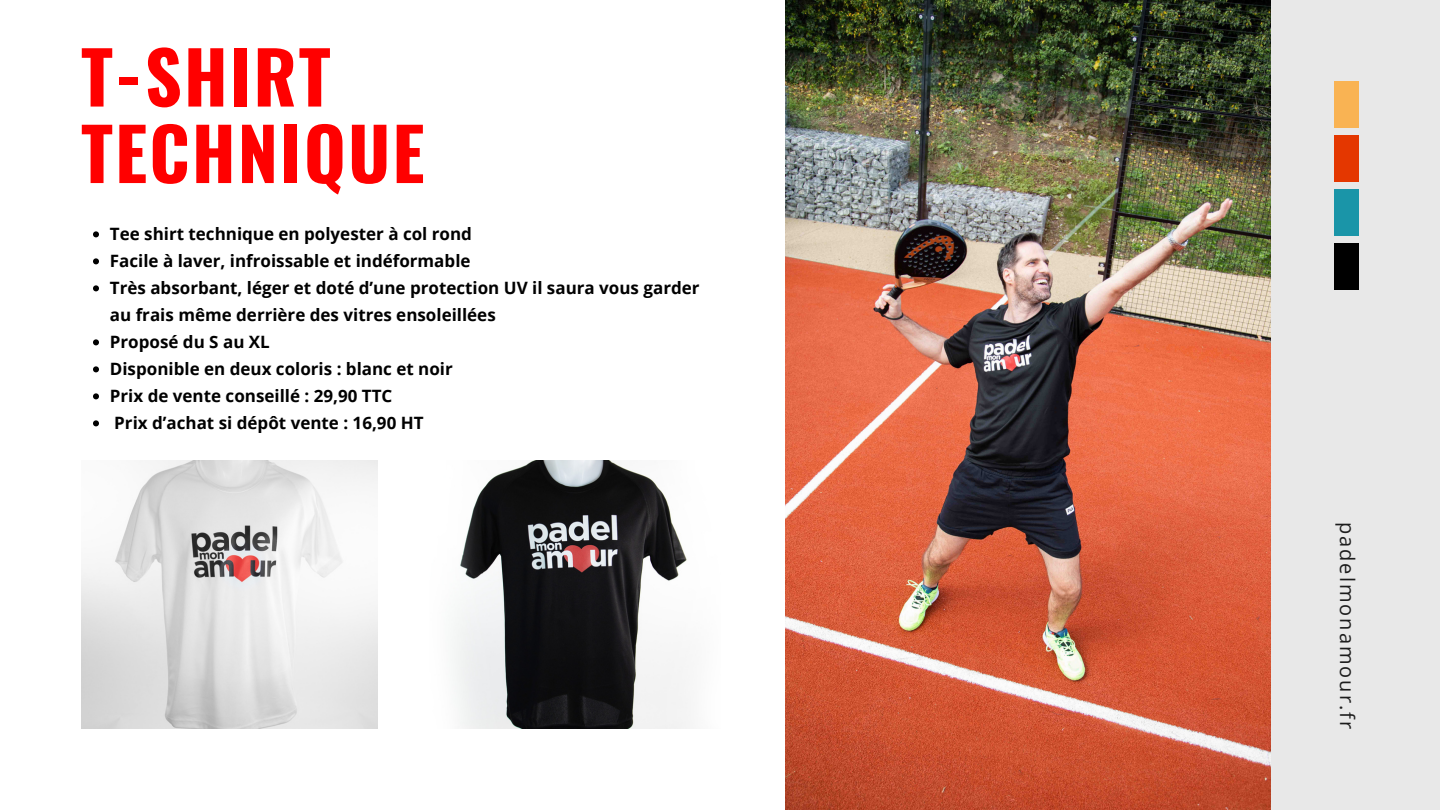
<style>
.page{position:relative;width:1440px;height:810px;background:#fff}
.page>*{position:absolute;margin:0;border:0;box-sizing:border-box;transform-origin:0 0}
.t1{font:700 72px "Oswald";letter-spacing:.03em;color:#f00}
.t2{font:20px "Open Sans";letter-spacing:.1em;color:#000}
.t3{font:700 17px/27px "Open Sans";color:#000}
</style>
<div class="page">
<img style="left:81px;top:460px;width:296px;height:269px">
<img style="left:453px;top:460px;width:237px;height:269px">
<div style="left:1271px;top:0;width:169px;height:810px;background:#e8e8e8"></div>
<img style="left:785px;top:0;width:486px;height:810px">
<div style="left:1335px;top:81px;width:24px;height:46px;background:#f9b353"></div>
<div style="left:1335px;top:189px;width:24px;height:46px;background:#1a95a8"></div>
<div style="left:1335px;top:135px;width:24px;height:46px;background:#e43700"></div>
<div style="left:1335px;top:243px;width:24px;height:46px;background:#000"></div>
<svg style="left:93px;top:231px;width:6px;height:6px"></svg>
<svg style="left:93px;top:258px;width:6px;height:6px"></svg>
<svg style="left:93px;top:285px;width:6px;height:6px"></svg>
<svg style="left:93px;top:339px;width:6px;height:6px"></svg>
<svg style="left:93px;top:366px;width:6px;height:6px"></svg>
<svg style="left:93px;top:393px;width:6px;height:6px"></svg>
<svg style="left:93px;top:420px;width:6px;height:6px"></svg>
<p class="t1" style="left:81px;top:21px;width:251px">T-SHIRT</p>
<p class="t1" style="left:81px;top:97px;width:345px">TECHNIQUE</p>
<p class="t3" style="left:110px;top:220px;width:364px">Tee shirt technique en polyester à col rond</p>
<p class="t3" style="left:110px;top:247px;width:362px">Facile à laver, infroissable et indéformable</p>
<p class="t3" style="left:110px;top:274px;width:591px">Très absorbant, léger et doté d’une protection UV il saura vous garder au frais même derrière des vitres ensoleillées</p>
<p class="t3" style="left:110px;top:328px;width:161px">Proposé du S au XL</p>
<p class="t3" style="left:110px;top:355px;width:344px">Disponible en deux coloris : blanc et noir</p>
<p class="t3" style="left:110px;top:382px;width:284px">Prix de vente conseillé : 29,90 TTC</p>
<p class="t3" style="left:114px;top:409px;width:311px">Prix d’achat si dépôt vente : 16,90 HT</p>
<p class="t2" style="left:1362px;top:522px;width:209px;rotate:90deg">padelmonamour.fr</p>
</div>
